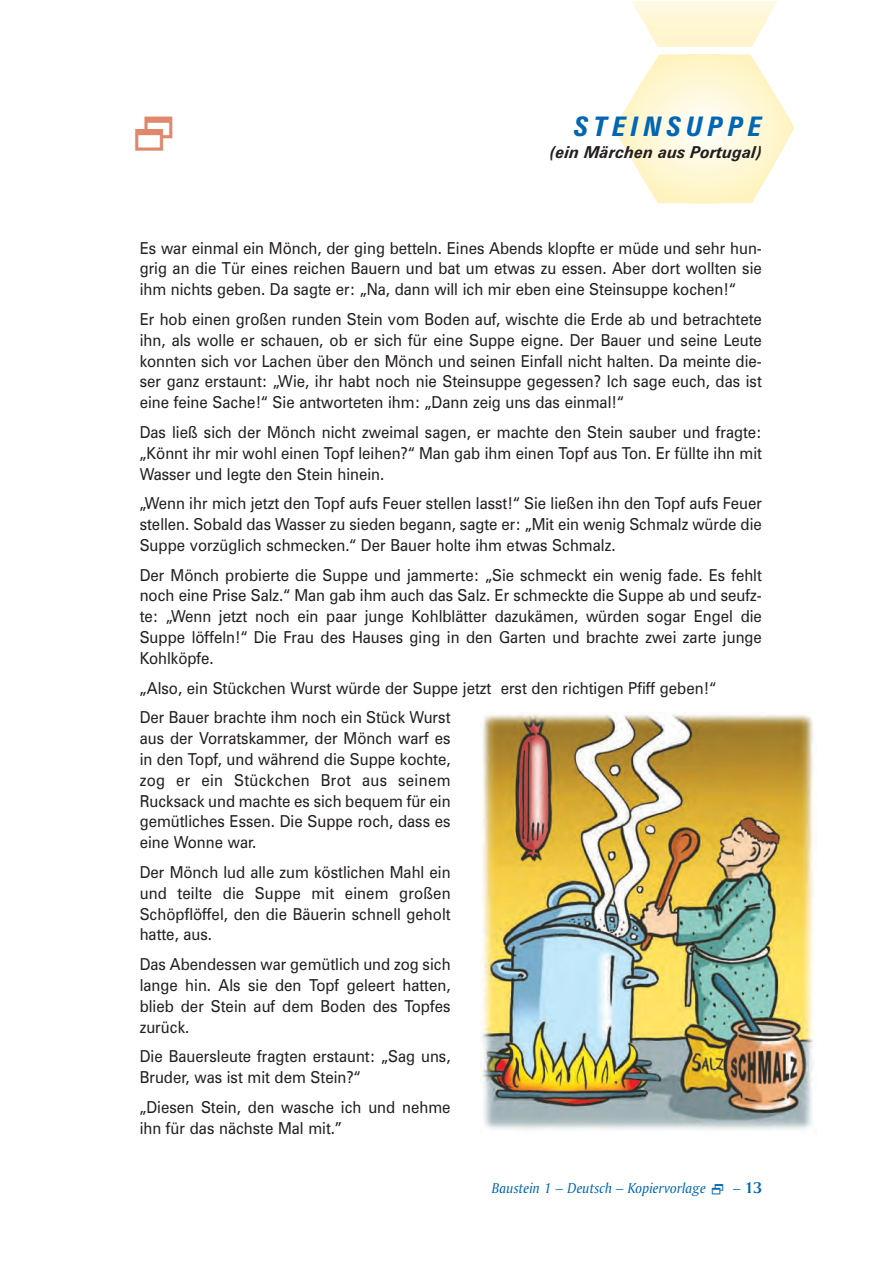
<style>
.page{position:relative;width:893px;height:1263px;background:#fff}
.page>*{position:absolute;margin:0;border:0;box-sizing:border-box;transform-origin:0 0}
.t1{font:49.5px "Webdings";color:#df886e}
.t2{font:italic 700 condensed 27px "Zurich BT";letter-spacing:.185em;color:#0166b3}
.t3{font:16.5px/20.9px "Zurich BT";color:#231f20;text-align:justify;scale:.92 1}
.t4{font:italic 700 16.5px "Zurich BT";color:#231f20}
.t5{font:15px "Amerigo BT Italic A";color:#0166b3}
.s1{font-family:"Amerigo BT Bold A";font-size:16.5px}
</style>
<div class="page">
<hr style="left:614px;top:1px;width:180px;height:2px;background:#fefae3">
<hr style="left:614px;top:0;width:180px;height:2px;background:#fefae4">
<hr style="left:614px;top:7px;width:180px;height:1px;background:#fef9df">
<hr style="left:614px;top:6px;width:180px;height:1px;background:#fef9df">
<hr style="left:614px;top:5px;width:180px;height:1px;background:#fef9e0">
<hr style="left:614px;top:3px;width:180px;height:2px;background:#fefae1">
<hr style="left:614px;top:11px;width:180px;height:1px;background:#fef9db">
<hr style="left:614px;top:10px;width:180px;height:1px;background:#fef9dc">
<hr style="left:614px;top:9px;width:180px;height:1px;background:#fef9dd">
<hr style="left:614px;top:8px;width:180px;height:1px;background:#fef9de">
<hr style="left:614px;top:15px;width:180px;height:1px;background:#fef7d8">
<hr style="left:614px;top:14px;width:180px;height:1px;background:#fef8d9">
<hr style="left:614px;top:13px;width:180px;height:1px;background:#fef8da">
<hr style="left:614px;top:12px;width:180px;height:1px;background:#fef9db">
<hr style="left:614px;top:19px;width:180px;height:1px;background:#fef7d5">
<hr style="left:614px;top:18px;width:180px;height:1px;background:#fef7d6">
<hr style="left:614px;top:17px;width:180px;height:1px;background:#fef7d6">
<hr style="left:614px;top:16px;width:180px;height:1px;background:#fef7d7">
<hr style="left:614px;top:23px;width:180px;height:1px;background:#fef7d2">
<hr style="left:614px;top:22px;width:180px;height:1px;background:#fef7d3">
<hr style="left:614px;top:21px;width:180px;height:1px;background:#fef7d4">
<hr style="left:614px;top:20px;width:180px;height:1px;background:#fef7d4">
<hr style="left:614px;top:27px;width:180px;height:1px;background:#fef6cf">
<hr style="left:614px;top:26px;width:180px;height:1px;background:#fef6cf">
<hr style="left:614px;top:25px;width:180px;height:1px;background:#fef7d1">
<hr style="left:614px;top:24px;width:180px;height:1px;background:#fef7d1">
<hr style="left:614px;top:31px;width:180px;height:1px;background:#fef6cb">
<hr style="left:614px;top:30px;width:180px;height:1px;background:#fef6cc">
<hr style="left:614px;top:29px;width:180px;height:1px;background:#fef6cd">
<hr style="left:614px;top:28px;width:180px;height:1px;background:#fef6ce">
<hr style="left:614px;top:35px;width:180px;height:1px;background:#fef5c8">
<hr style="left:614px;top:34px;width:180px;height:1px;background:#fef6ca">
<hr style="left:614px;top:33px;width:180px;height:1px;background:#fef6cb">
<hr style="left:614px;top:32px;width:180px;height:1px;background:#fef6cb">
<hr style="left:614px;top:39px;width:180px;height:2px;background:#fef4c5">
<hr style="left:614px;top:38px;width:180px;height:1px;background:#fef4c6">
<hr style="left:614px;top:37px;width:180px;height:1px;background:#fef4c6">
<hr style="left:614px;top:36px;width:180px;height:1px;background:#fef4c7">
<hr style="left:614px;top:45px;width:180px;height:2px;background:#fef4c1">
<hr style="left:614px;top:43px;width:180px;height:2px;background:#fef4c2">
<hr style="left:614px;top:41px;width:180px;height:2px;background:#fef4c3">
<svg style="left:614px;top:54px;width:180px;height:149px"></svg>
<img style="left:480px;top:713px;width:334px;height:417px">
<p class="t1" style="left:129px;top:100px;width:51px">•</p>
<p class="t2" style="left:574px;top:116px;width:189px">STEINSUPPE</p>
<p class="t4" style="left:550px;top:147px;width:213px">(ein Märchen aus Portugal)</p>
<p class="t3" style="left:140px;top:239px;width:678px">Es war einmal ein Mönch, der ging betteln. Eines Abends klopfte er müde und sehr hun&shy;grig an die Tür eines reichen Bauern und bat um etwas zu essen. Aber dort wollten sie ihm nichts geben. Da sagte er: „Na, dann will ich mir eben eine Steinsuppe kochen!“</p>
<p class="t3" style="left:140px;top:310px;width:678px">Er hob einen großen runden Stein vom Boden auf, wischte die Erde ab und betrachtete ihn, als wolle er schauen, ob er sich für eine Suppe eigne. Der Bauer und seine Leute konnten sich vor Lachen über den Mönch und seinen Einfall nicht halten. Da meinte die&shy;ser ganz erstaunt: „Wie, ihr habt noch nie Steinsuppe gegessen? Ich sage euch, das ist eine feine Sache!“ Sie antworteten ihm: „Dann zeig uns das einmal!“</p>
<p class="t3" style="left:140px;top:423px;width:678px">Das ließ sich der Mönch nicht zweimal sagen, er machte den Stein sauber und fragte: „Könnt ihr mir wohl einen Topf leihen?“ Man gab ihm einen Topf aus Ton. Er füllte ihn mit Wasser und legte den Stein hinein.</p>
<p class="t3" style="left:140px;top:494px;width:678px">„Wenn ihr mich jetzt den Topf aufs Feuer stellen lasst!“ Sie ließen ihn den Topf aufs Feuer stellen. Sobald das Wasser zu sieden begann, sagte er: „Mit ein wenig Schmalz würde die Suppe vorzüglich schmecken.“ Der Bauer holte ihm etwas Schmalz.</p>
<p class="t3" style="left:140px;top:566px;width:678px">Der Mönch probierte die Suppe und jammerte: „Sie schmeckt ein wenig fade. Es fehlt noch eine Prise Salz.“ Man gab ihm auch das Salz. Er schmeckte die Suppe ab und seufz&shy;te: „Wenn jetzt noch ein paar junge Kohlblätter dazukämen, würden sogar Engel die Suppe löffeln!“ Die Frau des Hauses ging in den Garten und brachte zwei zarte junge Kohlköpfe.</p>
<p class="t3" style="left:140px;top:679px;width:628px">„Also, ein Stückchen Wurst würde der Suppe jetzt erst den richtigen Pfiff geben!“</p>
<p class="t3" style="left:140px;top:709px;width:340px">Der Bauer brachte ihm noch ein Stück Wurst aus der Vorratskammer, der Mönch warf es in den Topf, und während die Suppe kochte, zog er ein Stückchen Brot aus seinem Rucksack und machte es sich bequem für ein gemütliches Essen. Die Suppe roch, dass es eine Wonne war.</p>
<p class="t3" style="left:140px;top:863px;width:340px">Der Mönch lud alle zum köstlichen Mahl ein und teilte die Suppe mit einem großen Schöpflöffel, den die Bäuerin schnell geholt hatte, aus.</p>
<p class="t3" style="left:140px;top:955px;width:339px">Das Abendessen war gemütlich und zog sich lange hin. Als sie den Topf geleert hatten, blieb der Stein auf dem Boden des Topfes zurück.</p>
<p class="t3" style="left:140px;top:1047px;width:339px">Die Bauersleute fragten erstaunt: „Sag uns,<br>Bruder, was ist mit dem Stein?“</p>
<p class="t3" style="left:140px;top:1098px;width:339px">„Diesen Stein, den wasche ich und nehme ihn für das nächste Mal mit.”</p>
<p class="t5" style="left:492px;top:1182px;width:271px">Baustein 1 – Deutsch – Kopiervorlage • – <span class="s1">13</span></p>
</div>
